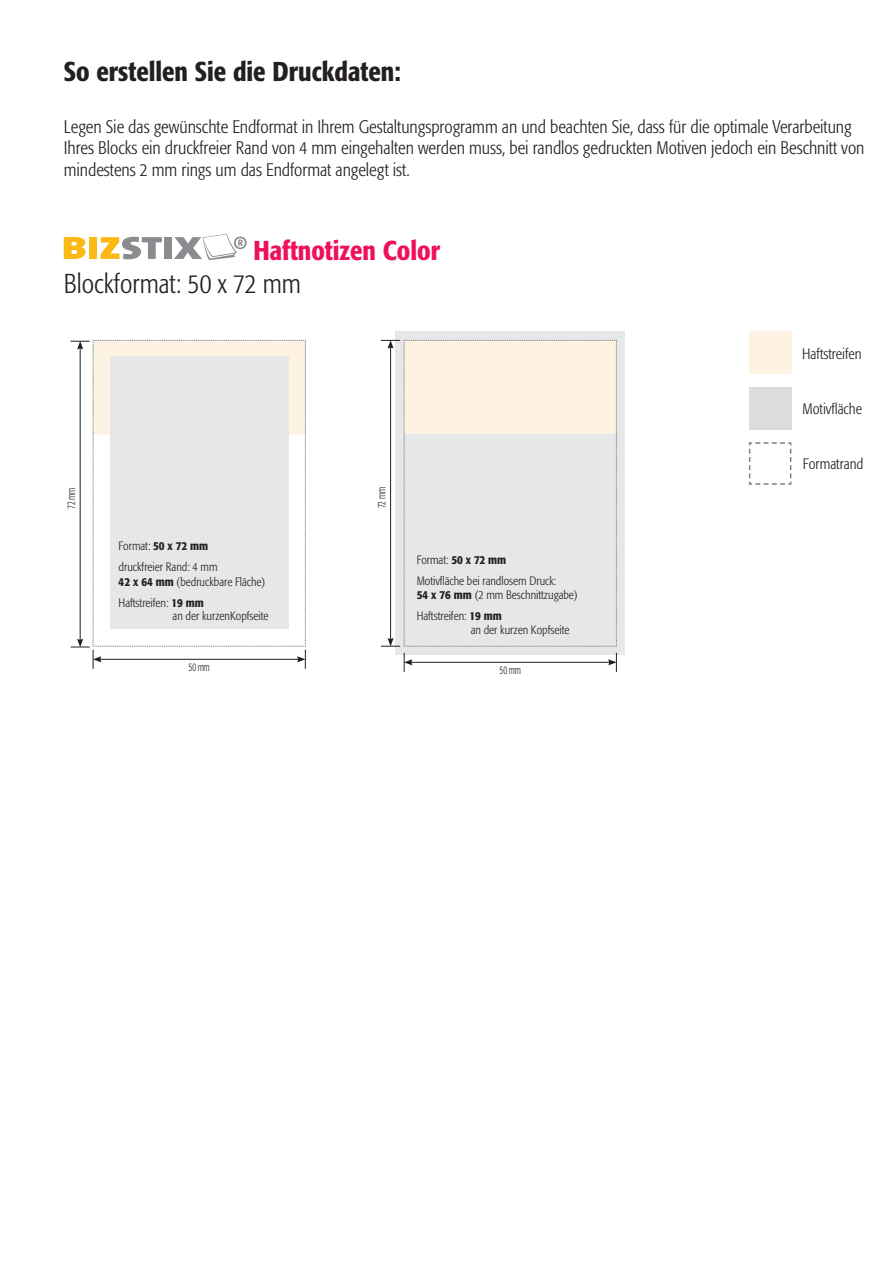
<style>
.page{position:relative;width:893px;height:1263px;background:#fff}
.page>*{position:absolute;margin:0;border:0;box-sizing:border-box;transform-origin:0 0}
.t1{font:500 condensed 27px "Formata";color:#231f20}
.t2{font:300 condensed 27px "Formata";color:#231f20}
.t3{font:500 condensed 27px "Formata";color:#ee1059}
.t4{font:300 condensed 18px/21.6px "Formata";color:#231f20}
.t5{font:300 condensed 15px "Formata";color:#231f20}
.t6{font:300 condensed 12px/20.7px "Formata";color:#231f20}
.t7{font:300 condensed 11.4px "Formata";letter-spacing:-.03em;color:#231f20;scale:.77 1}
.s1{font-weight:500}
</style>
<div class="page">
<div style="left:749px;top:332px;width:42px;height:42px;background:#fef2e3"></div>
<div style="left:749px;top:387px;width:42px;height:42px;background:#dbdcde"></div>
<svg style="left:749px;top:442px;width:43px;height:43px"></svg>
<svg style="left:71px;top:340px;width:235px;height:329px"></svg>
<div style="left:395px;top:332px;width:230px;height:323px;background:#e6e7e9"></div>
<svg style="left:381px;top:340px;width:236px;height:307px"></svg>
<hr style="left:410px;top:662px;width:200px;height:1px;background:#231f20">
<svg style="left:608px;top:653px;width:9px;height:19px"></svg>
<svg style="left:404px;top:653px;width:8px;height:19px"></svg>
<svg style="left:64px;top:237px;width:22px;height:22px"></svg>
<div style="left:89px;top:237px;width:8px;height:22px;background:#fcb814"></div>
<svg style="left:101px;top:237px;width:61px;height:22px"></svg>
<div style="left:164px;top:237px;width:8px;height:22px;background:#8a8c8f"></div>
<svg style="left:174px;top:234px;width:73px;height:26px"></svg>
<h1 class="t1" style="left:64px;top:55px;width:339px">So erstellen Sie die Druckdaten:</h1>
<p class="t4" style="left:64px;top:116px;width:802px">Legen Sie das gewünschte Endformat in Ihrem Gestaltungsprogramm an und beachten Sie, dass für die optimale Verarbeitung<br>Ihres Blocks ein druckfreier Rand von 4 mm eingehalten werden muss, bei randlos gedruckten Motiven jedoch ein Beschnitt von mindestens 2 mm rings um das Endformat angelegt ist.</p>
<h1 class="t3" style="left:253px;top:234px;width:188px">Haftnotizen Color</h1>
<h1 class="t2" style="left:64px;top:268px;width:239px">Blockformat: 50 x 72 mm</h1>
<p class="t7" style="left:65px;top:509px;width:29px;rotate:-90deg">72 mm</p>
<p class="t6" style="left:119px;top:536px;width:100px">Format: <span class="s1">50 x 72 mm </span>druckfreier Rand: 4 mm</p>
<p class="t6" style="left:119px;top:572px;width:148px"><span class="s1">42 x 64 mm</span> (bedruckbare Fläche)<br>Haftstreifen: <span class="s1">19 mm</span></p>
<p class="t6" style="left:173px;top:606px;width:97px">an der kurzenKopfseite</p>
<p class="t7" style="left:189px;top:661px;width:29px">50 mm</p>
<p class="t7" style="left:375px;top:508px;width:29px;rotate:-90deg">72 mm</p>
<p class="t6" style="left:417px;top:549px;width:141px">Format: <span class="s1">50 x 72 mm<br></span>Motivfl äche bei randlosem Druck:</p>
<p class="t6" style="left:417px;top:585px;width:162px"><span class="s1">54 x 76 mm</span> (2 mm Beschnittzugabe)<br>Haftstreifen: <span class="s1">19 mm</span></p>
<p class="t6" style="left:471px;top:619px;width:100px">an der kurzen Kopfseite</p>
<p class="t7" style="left:500px;top:664px;width:29px">50 mm</p>
<p class="t5" style="left:802px;top:345px;width:61px">Haftstreifen</p>
<p class="t5" style="left:802px;top:400px;width:61px">Motivfläche</p>
<p class="t5" style="left:803px;top:455px;width:62px">Formatrand</p>
</div>
